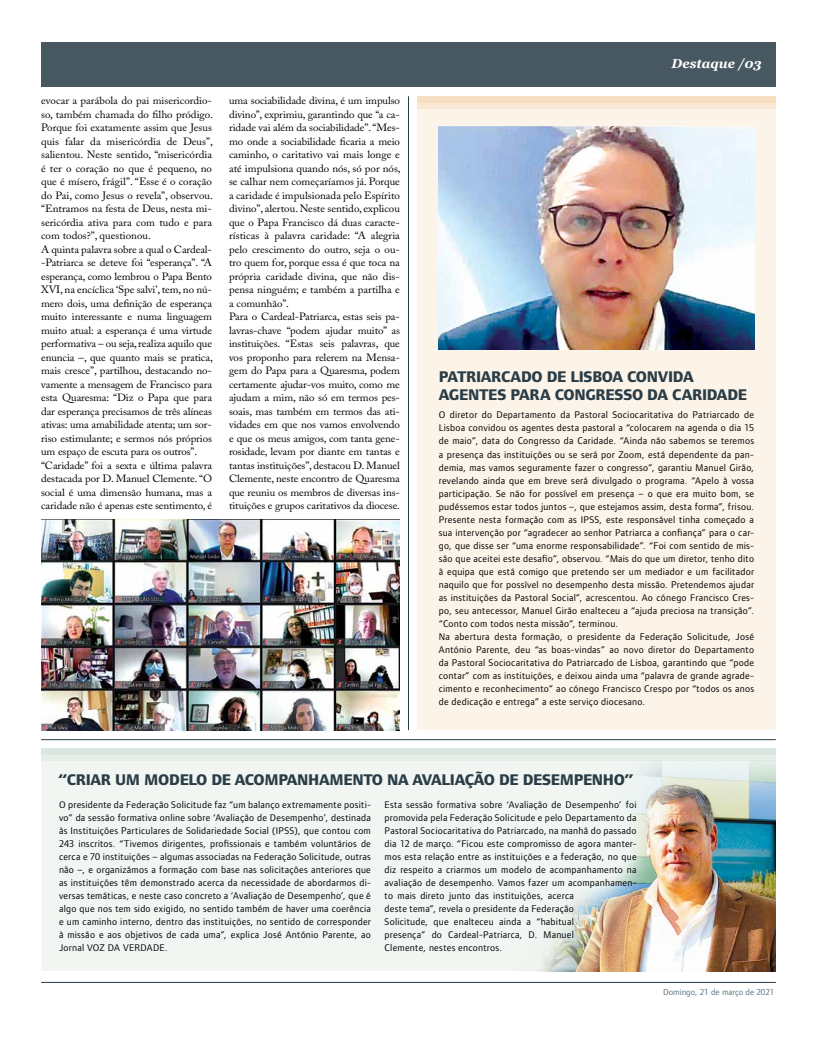
<style>
.page{position:relative;width:817px;height:1049px;background:#fff}
.page>*{position:absolute;margin:0;border:0;box-sizing:border-box;transform-origin:0 0}
.t1{font:800 16px/18px "Foundry Form Sans";letter-spacing:-.02em;color:#2a3d47}
.t2{font:italic 700 13px "Georgia";color:#fff}
.t3{font:10.5px/13.5px "Adobe Caslon Pro";letter-spacing:-.01em;color:#000;scale:1.05 1}
.t4{font:10px/13px "Foundry Form Sans";letter-spacing:.025em;color:#000}
.t5{font:9px "Foundry Form Sans";color:#577483}
</style>
<div class="page">
<hr style="left:41px;top:982px;width:734px;height:1px;background:#2a3d47">
<div style="left:41px;top:748px;width:734px;height:223px;background:#f1f6f3"></div>
<img style="left:539px;top:761px;width:236px;height:210px">
<div style="left:41px;top:43px;width:734px;height:44px;background:#485860"></div>
<img style="left:41px;top:519px;width:359px;height:211px">
<div style="left:417px;top:96px;width:358px;height:634px;background:#fcf3e9"></div>
<img style="left:438px;top:126px;width:315px;height:223px">
<hr style="left:41px;top:739px;width:734px;height:1px;background:#2a3d47">
<hr style="left:408px;top:96px;width:1px;height:634px;background:#2a3d47">
<div style="left:41px;top:748px;width:734px;height:13px;background:#e5eee9"></div>
<svg style="left:417px;top:102px;width:358px;height:7px;background:#f9e6d1"></svg>
<div style="left:41px;top:748px;width:734px;height:7px;background:#dae7e0"></div>
<div style="left:417px;top:96px;width:358px;height:6px;background:#f8dec1"></div>
<p class="t3" style="left:41px;top:94px;width:165px">evocar a parábola do pai misericordio&shy;so, também chamada do filho pródigo.<br>Porque foi exatamente assim que Jesus quis falar da misericórdia de Deus”, salientou. Neste sentido, “misericórdia é ter o coração no que é pequeno, no que é mísero, frágil”. “Esse é o coração do Pai, como Jesus o revela”, observou. “Entramos na festa de Deus, nesta mi&shy;sericórdia ativa para com tudo e para com todos?”, questionou.<br>A quinta palavra sobre a qual o Cardeal--Patriarca se deteve foi “esperança”. “A esperança, como lembrou o Papa Bento XVI, na encíclica ‘Spe salvi’, tem, no nú&shy;mero dois, uma definição de esperança muito interessante e numa linguagem muito atual: a esperança é uma virtude performativa – ou seja, realiza aquilo que enuncia –, que quanto mais se pratica, mais cresce”, partilhou, destacando no&shy;vamente a mensagem de Francisco para esta Quaresma: “Diz o Papa que para dar esperança precisamos de três alíneas ativas: uma amabilidade atenta; um sor&shy;riso estimulante; e sermos nós próprios um espaço de escuta para os outros”. “Caridade” foi a sexta e última palavra destacada por D. Manuel Clemente. “O social é uma dimensão humana, mas a caridade não é apenas este sentimento, é</p>
<p class="t3" style="left:229px;top:94px;width:165px">uma sociabilidade divina, é um impulso divino”, exprimiu, garantindo que “a ca&shy;ridade vai além da sociabilidade”. “Mes&shy;mo onde a sociabilidade ficaria a meio caminho, o caritativo vai mais longe e até impulsiona quando nós, só por nós, se calhar nem começaríamos já. Porque a caridade é impulsionada pelo Espírito divino”, alertou. Neste sentido, explicou que o Papa Francisco dá duas caracte&shy;rísticas à palavra caridade: “A alegria pelo crescimento do outro, seja o ou&shy;tro quem for, porque essa é que toca na própria caridade divina, que não dis&shy;pensa ninguém; e também a partilha e a comunhão”.<br>Para o Cardeal-Patriarca, estas seis pa&shy;lavras-chave “podem ajudar muito” as instituições. “Estas seis palavras, que vos proponho para relerem na Mensa&shy;gem do Papa para a Quaresma, podem certamente ajudar-vos muito, como me ajudam a mim, não só em termos pes&shy;soais, mas também em termos das ati&shy;vidades em que nos vamos envolvendo e que os meus amigos, com tanta gene&shy;rosidade, levam por diante em tantas e tantas instituições”, destacou D. Manuel Clemente, neste encontro de Quaresma que reuniu os membros de diversas ins&shy;tituições e grupos caritativos da diocese.</p>
<h2 class="t2" style="left:671px;top:54px;width:92px">Destaque /03</h2>
<h1 class="t1" style="left:438px;top:368px;width:310px">PATRIARCADO DE LISBOA CONVIDA<br>AGENTES PARA CONGRESSO DA CARIDADE</h1>
<p class="t4" style="left:438px;top:409px;width:316px">O diretor do Departamento da Pastoral Sociocaritativa do Patriarcado de Lisboa convidou os agentes desta pastoral a “colocarem na agenda o dia 15 de maio”, data do Congresso da Caridade. “Ainda não sabemos se teremos a presença das instituições ou se será por Zoom, está dependente da pan&shy;demia, mas vamos seguramente fazer o congresso”, garantiu Manuel Girão, revelando ainda que em breve será divulgado o programa. “Apelo à vossa participação. Se não for possível em presença – o que era muito bom, se pudéssemos estar todos juntos –, que estejamos assim, desta forma”, frisou.<br>Presente nesta formação com as IPSS, este responsável tinha começado a sua intervenção por “agradecer ao senhor Patriarca a confiança” para o car&shy;go, que disse ser “uma enorme responsabilidade”. “Foi com sentido de mis&shy;são que aceitei este desafio”, observou. “Mais do que um diretor, tenho dito à equipa que está comigo que pretendo ser um mediador e um facilitador naquilo que for possível no desempenho desta missão. Pretendemos ajudar as instituições da Pastoral Social”, acrescentou. Ao cónego Francisco Cres&shy;po, seu antecessor, Manuel Girão enalteceu a “ajuda preciosa na transição”. “Conto com todos nesta missão”, terminou.<br>Na abertura desta formação, o presidente da Federação Solicitude, José António Parente, deu “as boas-vindas” ao novo diretor do Departamento da Pastoral Sociocaritativa do Patriarcado de Lisboa, garantindo que “pode contar” com as instituições, e deixou ainda uma “palavra de grande agrade&shy;cimento e reconhecimento” ao cónego Francisco Crespo por “todos os anos de dedicação e entrega” a este serviço diocesano.</p>
<h1 class="t1" style="left:58px;top:771px;width:576px">“CRIAR UM MODELO DE ACOMPANHAMENTO NA AVALIAÇÃO DE DESEMPENHO”</h1>
<p class="t4" style="left:59px;top:798px;width:313px;text-align:justify">O presidente da Federação Solicitude faz “um balanço extremamente positi&shy;vo” da sessão formativa online sobre ‘Avaliação de Desempenho’, destinada às Instituições Particulares de Solidariedade Social (IPSS), que contou com 243 inscritos. “Tivemos dirigentes, profissionais e também voluntários de cerca e 70 instituições – algumas associadas na Federação Solicitude, outras não –, e organizámos a formação com base nas solicitações anteriores que as instituições têm demonstrado acerca da necessidade de abordarmos di&shy;versas temáticas, e neste caso concreto a ‘Avaliação de Desempenho’, que é algo que nos tem sido exigido, no sentido também de haver uma coerência e um caminho interno, dentro das instituições, no sentido de corresponder à missão e aos objetivos de cada uma”, explica José António Parente, ao Jornal VOZ DA VERDADE.</p>
<p class="t4" style="left:384px;top:798px;width:253px">Esta sessão formativa sobre ‘Avaliação de Desempenho’ foi promovida pela Federação Solicitude e pelo Departamento da Pastoral Sociocaritativa do Patriarcado, na manhã do passado dia 12 de março. “Ficou este compromisso de agora manter&shy;mos esta relação entre as instituições e a federação, no que diz respeito a criarmos um modelo de acompanhamento na avaliação de desempenho. Vamos fazer um acompanhamen&shy;to mais direto junto das instituições, acerca<br>deste tema”, revela o presidente da Federação<br>Solicitude, que enalteceu ainda a “habitual<br>presença” do Cardeal-Patriarca, D. Manuel<br>Clemente, nestes encontros.</p>
<p class="t5" style="left:663px;top:987px;width:113px">Domingo, 21 de março de 2021</p>
</div>
